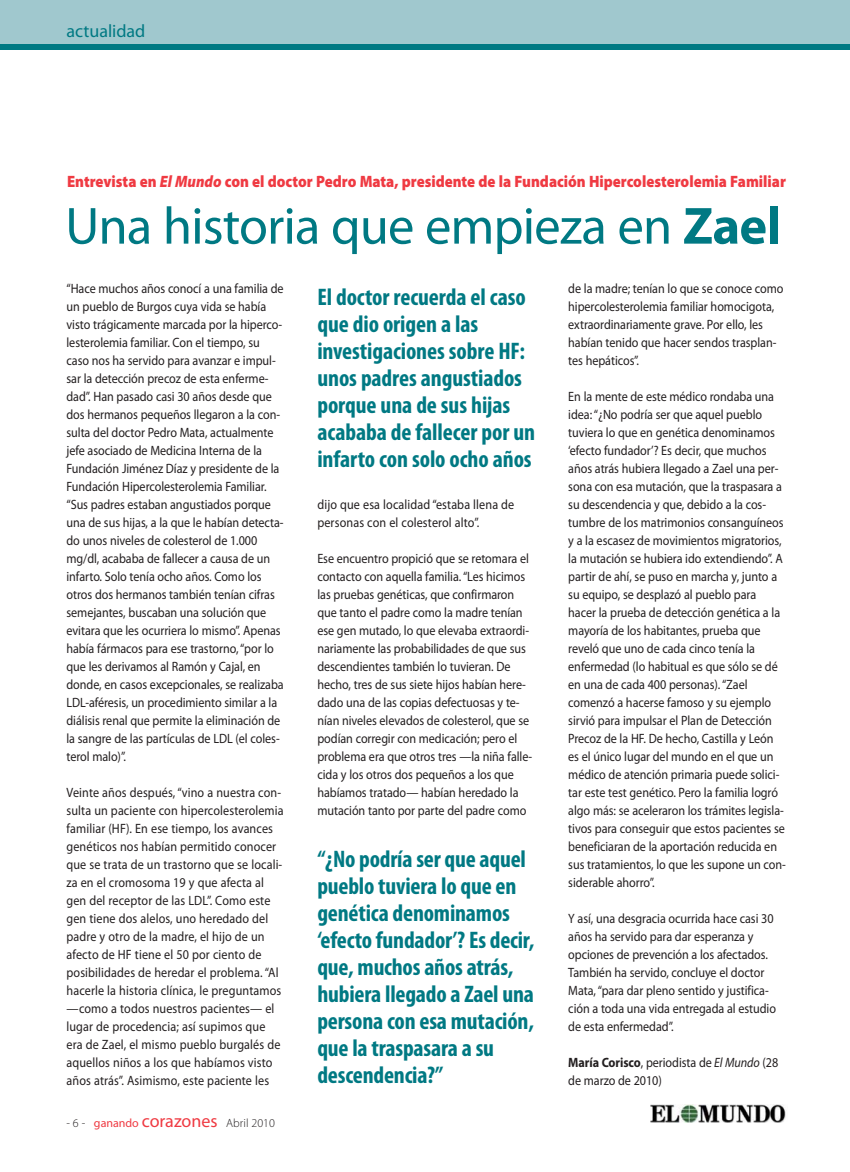
<style>
.page{position:relative;width:850px;height:1172px;background:#fff}
.page>*{position:absolute;margin:0;border:0;box-sizing:border-box;transform-origin:0 0}
.t1{font:52.65px "Myriad Pro";letter-spacing:-.015em;color:#007983}
.t2{font:700 condensed 24px/27px "Myriad Pro";letter-spacing:-.01em;color:#007983}
.t3{font:18px "Myriad Pro";color:#007983}
.t4{font:900 16.5px "Myriad Pro";color:#ef3a42;scale:.9 1}
.t5{font:13.5px/18px "Myriad Pro";letter-spacing:-.005em;color:#231f20;scale:.9 1}
.t6{font:300 12px "Myriad Pro";color:#231f20}
.s1{font-style:italic}
.s2{font-weight:700}
.s3{font-weight:400;color:#ef3a42}
.s4{font-weight:400;font-size:18px;color:#ef3a42}
</style>
<div class="page">
<div style="left:0;top:0;width:850px;height:45px;background:#a0c8ce"></div>
<div style="left:0;top:45px;width:850px;height:5px;background:#007983"></div>
<img style="left:651px;top:1104px;width:135px;height:18px">
<h3 class="t3" style="left:67px;top:25px;width:80px">actualidad</h3>
<p class="t4" style="left:67px;top:175px;width:800px">Entrevista en <span class="s1">El Mundo</span> con el doctor Pedro Mata, presidente de la Fundación Hipercolesterolemia Familiar</p>
<h1 class="t1" style="left:65px;top:206px;width:717px">Una historia que empieza en <span class="s2">Zael</span></h1>
<h2 class="t2" style="left:317px;top:285px;width:219px">El doctor recuerda el caso que dio origen a las investigaciones sobre HF: unos padres angustiados porque una de sus hijas acababa de fallecer por un infarto con solo ocho años</h2>
<p class="t5" style="left:67px;top:280px;width:243px">“Hace muchos años conocí a una familia de un pueblo de Burgos cuya vida se había visto trágicamente marcada por la hiperco&shy;lesterolemia familiar. Con el tiempo, su caso nos ha servido para avanzar e impul&shy;sar la detección precoz de esta enferme&shy;dad”. Han pasado casi 30 años desde que dos hermanos pequeños llegaron a la con&shy;sulta del doctor Pedro Mata, actualmente jefe asociado de Medicina Interna de la Fundación Jiménez Díaz y presidente de la Fundación Hipercolesterolemia Familiar. “Sus padres estaban angustiados porque una de sus hijas, a la que le habían detecta&shy;do unos niveles de colesterol de 1.000 mg/dl, acababa de fallecer a causa de un infarto. Solo tenía ocho años. Como los otros dos hermanos también tenían cifras semejantes, buscaban una solución que evitara que les ocurriera lo mismo”. Apenas había fármacos para ese trastorno, “por lo que les derivamos al Ramón y Cajal, en donde, en casos excepcionales, se realizaba LDL-aféresis, un procedimiento similar a la diálisis renal que permite la eliminación de la sangre de las partículas de LDL (el coles&shy;terol malo)”.</p>
<p class="t5" style="left:67px;top:784px;width:243px">Veinte años después, “vino a nuestra con&shy;sulta un paciente con hipercolesterolemia familiar (HF). En ese tiempo, los avances genéticos nos habían permitido conocer que se trata de un trastorno que se locali&shy;za en el cromosoma 19 y que afecta al gen del receptor de las LDL”. Como este gen tiene dos alelos, uno heredado del padre y otro de la madre, el hijo de un afecto de HF tiene el 50 por ciento de posibilidades de heredar el problema. “Al hacerle la historia clínica, le preguntamos —como a todos nuestros pacientes— el lugar de procedencia; así supimos que era de Zael, el mismo pueblo burgalés de aquellos niños a los que habíamos visto años atrás”. Asimismo, este paciente les</p>
<p class="t5" style="left:568px;top:280px;width:241px">de la madre; tenían lo que se conoce como hipercolesterolemia familiar homocigota, extraordinariamente grave. Por ello, les habían tenido que hacer sendos trasplan&shy;tes hepáticos”.</p>
<p class="t5" style="left:568px;top:388px;width:243px">En la mente de este médico rondaba una idea: “¿No podría ser que aquel pueblo tuviera lo que en genética denominamos ‘efecto fundador’? Es decir, que muchos años atrás hubiera llegado a Zael una per&shy;sona con esa mutación, que la traspasara a su descendencia y que, debido a la cos&shy;tumbre de los matrimonios consanguíneos y a la escasez de movimientos migratorios, la mutación se hubiera ido extendiendo”. A partir de ahí, se puso en marcha y, junto a su equipo, se desplazó al pueblo para hacer la prueba de detección genética a la mayoría de los habitantes, prueba que reveló que uno de cada cinco tenía la enfermedad (lo habitual es que sólo se dé en una de cada 400 personas). “Zael comenzó a hacerse famoso y su ejemplo sirvió para impulsar el Plan de Detección Precoz de la HF. De hecho, Castilla y León es el único lugar del mundo en el que un médico de atención primaria puede solici&shy;tar este test genético. Pero la familia logró algo más: se aceleraron los trámites legisla&shy;tivos para conseguir que estos pacientes se beneficiaran de la aportación reducida en sus tratamientos, lo que les supone un con&shy;siderable ahorro”.</p>
<p class="t5" style="left:568px;top:910px;width:232px">Y así, una desgracia ocurrida hace casi 30 años ha servido para dar esperanza y opciones de prevención a los afectados.<br>También ha servido, concluye el doctor Mata, “para dar pleno sentido y justifica&shy;ción a toda una vida entregada al estudio de esta enfermedad”.</p>
<p class="t5" style="left:568px;top:1054px;width:235px"><span class="s2">María Corisco</span>, periodista de <span class="s1">El Mundo</span> (28 de marzo de 2010)</p>
<p class="t5" style="left:317px;top:496px;width:220px">dijo que esa localidad “estaba llena de personas con el colesterol alto”.</p>
<p class="t5" style="left:317px;top:550px;width:240px">Ese encuentro propició que se retomara el contacto con aquella familia. “Les hicimos las pruebas genéticas, que confirmaron que tanto el padre como la madre tenían ese gen mutado, lo que elevaba extraordi&shy;nariamente las probabilidades de que sus descendientes también lo tuvieran. De hecho, tres de sus siete hijos habían here&shy;dado una de las copias defectuosas y te - nían niveles elevados de colesterol, que se podían corregir con medicación; pero el problema era que otros tres —la niña falle&shy;cida y los otros dos pequeños a los que habíamos tratado— habían heredado la mutación tanto por parte del padre como</p>
<h2 class="t2" style="left:317px;top:847px;width:218px">“¿No podría ser que aquel pueblo tuviera lo que en genética denominamos ‘efecto fundador’? Es decir, que, muchos años atrás, hubiera llegado a Zael una persona con esa mutación, que la traspasara a su descendencia?”</h2>
<p class="t6" style="left:67px;top:1117px;width:210px">- 6 - <span class="s3">ganando</span> <span class="s4">corazones</span> Abril 2010</p>
</div>
